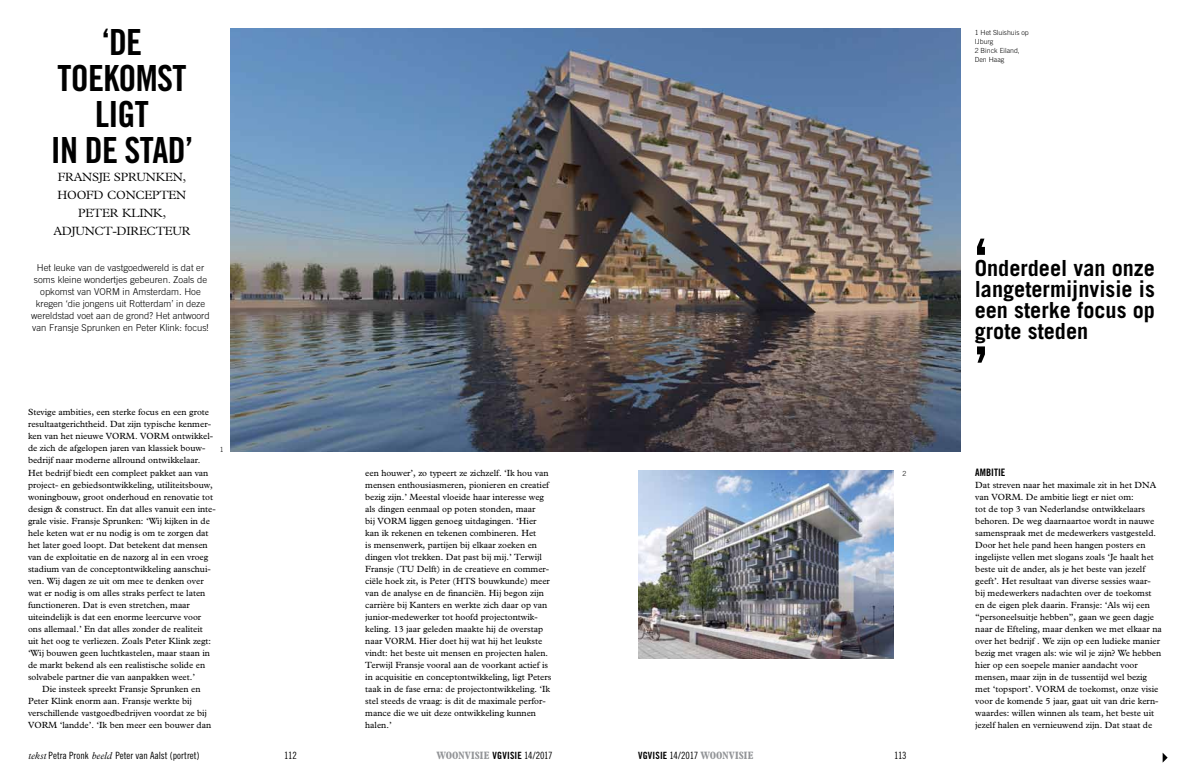
<style>
.page{position:relative;width:1191px;height:780px;background:#fff}
.page>*{position:absolute;margin:0;border:0;box-sizing:border-box;transform-origin:0 0}
.t1{font:700 56px "Trade Gothic";color:#000}
.t2{font:36px/36px "Trade Gothic Bold Cond Twenty";letter-spacing:-.02em;color:#000;text-align:center}
.t3{font:700 22.2px/21px "Trade Gothic";color:#000;text-align:justify}
.t4{font:300 12px/18px "M Plantin";letter-spacing:-.02em;color:#000;text-align:center}
.t5{font:700 condensed 10.7px "M Plantin";letter-spacing:.005em;color:#939598}
.t6{font:10.2px "Trade Gothic Bold Cond Twenty";color:#000}
.t7{font:10px "Trade Gothic Cond Eighteen";color:#000}
.t8{font:300 9.5px/12px "Trade Gothic";color:#000;text-align:center}
.t9{font:9px/12px "M Plantin";color:#000}
.t10{font:300 7px/9px "Trade Gothic";color:#000}
.s1{font-family:"M Plantin";font-weight:300;font-style:italic}
.s2{font-family:"Trade Gothic Bold Cond Twenty";font-weight:400;font-stretch:normal;font-size:10px;color:#000}
.s3{font-family:"Trade Gothic Cond Eighteen";font-weight:400;font-stretch:normal;font-size:10px;color:#000}
</style>
<div class="page">
<svg style="left:1162px;top:752px;width:5px;height:10px"></svg>
<img style="left:230px;top:28px;width:730px;height:423px">
<img style="left:638px;top:470px;width:255px;height:189px">
<h2 class="t2" style="left:51px;top:24px;width:144px">‘DE<br>TOEKOMST<br>LIGT<br>IN DE STAD’</h2>
<h3 class="t4" style="left:53px;top:168px;width:139px">FRANSJE SPRUNKEN,<br>HOOFD CONCEPTEN<br>PETER KLINK,<br>ADJUNCT-DIRECTEUR</h3>
<p class="t8" style="left:31px;top:262px;width:180px">Het leuke van de vastgoedwereld is dat er soms kleine wondertjes gebeuren. Zoals de opkomst van VORM in Amsterdam. Hoe kregen ‘die jongens uit Rotterdam’ in deze wereldstad voet aan de grond? Het antwoord van Fransje Sprunken en Peter Klink: focus!</p>
<p class="t9" style="left:28px;top:406px;width:183px">Stevige ambities, een sterke focus en een grote</p>
<p class="t9" style="left:28px;top:418px;width:184px">resultaatgerichtheid. Dat zijn typische kenmer-</p>
<p class="t9" style="left:28px;top:430px;width:187px">ken van het nieuwe VORM. VORM ontwikkel-</p>
<p class="t9" style="left:28px;top:442px;width:179px">de zich de afgelopen jaren van klassiek bouw-</p>
<p class="t9" style="left:28px;top:454px;width:174px">bedrijf naar moderne allround ontwikkelaar.</p>
<p class="t9" style="left:28px;top:466px;width:182px">Het bedrijf biedt een compleet pakket aan van</p>
<p class="t9" style="left:28px;top:478px;width:186px">project- en gebiedsontwikkeling, utiliteitsbouw,</p>
<p class="t9" style="left:28px;top:490px;width:187px">woningbouw, groot onderhoud en renovatie tot</p>
<p class="t9" style="left:28px;top:502px;width:189px">design &amp; construct. En dat alles vanuit een inte-</p>
<p class="t9" style="left:28px;top:514px;width:183px">grale visie. Fransje Sprunken: ‘Wij kijken in de</p>
<p class="t9" style="left:28px;top:526px;width:182px">hele keten wat er nu nodig is om te zorgen dat</p>
<p class="t9" style="left:28px;top:538px;width:181px">het later goed loopt. Dat betekent dat mensen</p>
<p class="t9" style="left:28px;top:550px;width:182px">van de exploitatie en de nazorg al in een vroeg</p>
<p class="t9" style="left:28px;top:562px;width:184px">stadium van de conceptontwikkeling aanschui-</p>
<p class="t9" style="left:28px;top:574px;width:177px">ven. Wij dagen ze uit om mee te denken over</p>
<p class="t9" style="left:28px;top:586px;width:179px">wat er nodig is om alles straks perfect te laten</p>
<p class="t9" style="left:28px;top:598px;width:163px">functioneren. Dat is even stretchen, maar</p>
<p class="t9" style="left:28px;top:610px;width:175px">uiteindelijk is dat een enorme leercurve voor</p>
<p class="t9" style="left:28px;top:622px;width:176px">ons allemaal.’ En dat alles zonder de realiteit</p>
<p class="t9" style="left:28px;top:634px;width:185px">uit het oog te verliezen. Zoals Peter Klink zegt:</p>
<p class="t9" style="left:28px;top:646px;width:183px">‘Wij bouwen geen luchtkastelen, maar staan in</p>
<p class="t9" style="left:28px;top:658px;width:179px">de markt bekend als een realistische solide en</p>
<p class="t9" style="left:28px;top:670px;width:168px">solvabele partner die van aanpakken weet.’</p>
<p class="t9" style="left:42px;top:682px;width:160px">Die insteek spreekt Fransje Sprunken en</p>
<p class="t9" style="left:28px;top:694px;width:165px">Peter Klink enorm aan. Fransje werkte bij</p>
<p class="t9" style="left:28px;top:706px;width:180px">verschillende vastgoedbedrijven voordat ze bij</p>
<p class="t9" style="left:28px;top:718px;width:185px">VORM ‘landde’. ‘Ik ben meer een bouwer dan</p>
<p class="t10" style="left:220px;top:444px;width:5px">1</p>
<p class="t9" style="left:365px;top:466px;width:185px">een houwer’, zo typeert ze zichzelf. ‘Ik hou van</p>
<p class="t10" style="left:902px;top:468px;width:5px">2</p>
<p class="t9" style="left:365px;top:478px;width:188px">mensen enthousiasmeren, pionieren en creatief bezig zijn.’ Meestal vloeide haar interesse weg als dingen eenmaal op poten stonden, maar<br>bij VORM liggen genoeg uitdagingen. ‘Hier kan ik rekenen en tekenen combineren. Het<br>is mensenwerk, partijen bij elkaar zoeken en dingen vlot trekken. Dat past bij mij.’ Terwijl Fransje (TU Delft) in de creatieve en commer&shy;ciële hoek zit, is Peter (HTS bouwkunde) meer van de analyse en de financiën. Hij begon zijn carrière bij Kanters en werkte zich daar op van junior-medewerker tot hoofd projectontwik&shy;keling. 13 jaar geleden maakte hij de overstap naar VORM. Hier doet hij wat hij het leukste vindt: het beste uit mensen en projecten halen.<br>Terwijl Fransje vooral aan de voorkant actief is in acquisitie en conceptontwikkeling, ligt Peters taak in de fase erna: de projectontwikkeling. ‘Ik stel steeds de vraag: is dit de maximale perfor&shy;mance die we uit deze ontwikkeling kunnen halen.’</p>
<p class="t7" style="left:28px;top:749px;width:173px"><span class="s1">tekst</span> Petra Pronk <span class="s1">beeld</span> Peter van Aalst (portret)</p>
<p class="t7" style="left:284px;top:749px;width:14px">112</p>
<p class="t5" style="left:436px;top:748px;width:118px">WOONVISIE <span class="s2">VGVISIE</span> <span class="s3">14/2017</span></p>
<p class="t5" style="left:638px;top:748px;width:117px"><span class="s2">VGVISIE</span> <span class="s3">14/2017</span> WOONVISIE</p>
<p class="t7" style="left:894px;top:749px;width:14px">113</p>
<p class="t10" style="left:974px;top:27px;width:56px">1 Het Sluishuis op<br>IJburg<br>2 Binck Eiland,<br>Den Haag</p>
<h1 class="t1" style="left:974px;top:225px;width:14px">‘</h1>
<h3 class="t3" style="left:974px;top:257px;width:182px">Onderdeel van onze langetermijnvisie is een sterke focus op grote steden</h3>
<h1 class="t1" style="left:974px;top:332px;width:14px">’</h1>
<p class="t6" style="left:975px;top:466px;width:32px">AMBITIE</p>
<p class="t9" style="left:975px;top:478px;width:188px">Dat streven naar het maximale zit in het DNA van VORM. De ambitie liegt er niet om:<br>tot de top 3 van Nederlandse ontwikkelaars behoren. De weg daarnaartoe wordt in nauwe samenspraak met de medewerkers vastgesteld.<br>Door het hele pand heen hangen posters en ingelijste vellen met slogans zoals ‘Je haalt het beste uit de ander, als je het beste van jezelf geeft’. Het resultaat van diverse sessies waar&shy;bij medewerkers nadachten over de toekomst en de eigen plek daarin. Fransje: ‘Als wij een “personeelsuitje hebben”, gaan we geen dagje naar de Efteling, maar denken we met elkaar na over het bedrijf . We zijn op een ludieke manier bezig met vragen als: wie wil je zijn? We hebben hier op een soepele manier aandacht voor mensen, maar zijn in de tussentijd wel bezig met ‘topsport’. VORM de toekomst, onze visie voor de komende 5 jaar, gaat uit van drie kern&shy;waardes: willen winnen als team, het beste uit jezelf halen en vernieuwend zijn. Dat staat de</p>
</div>
